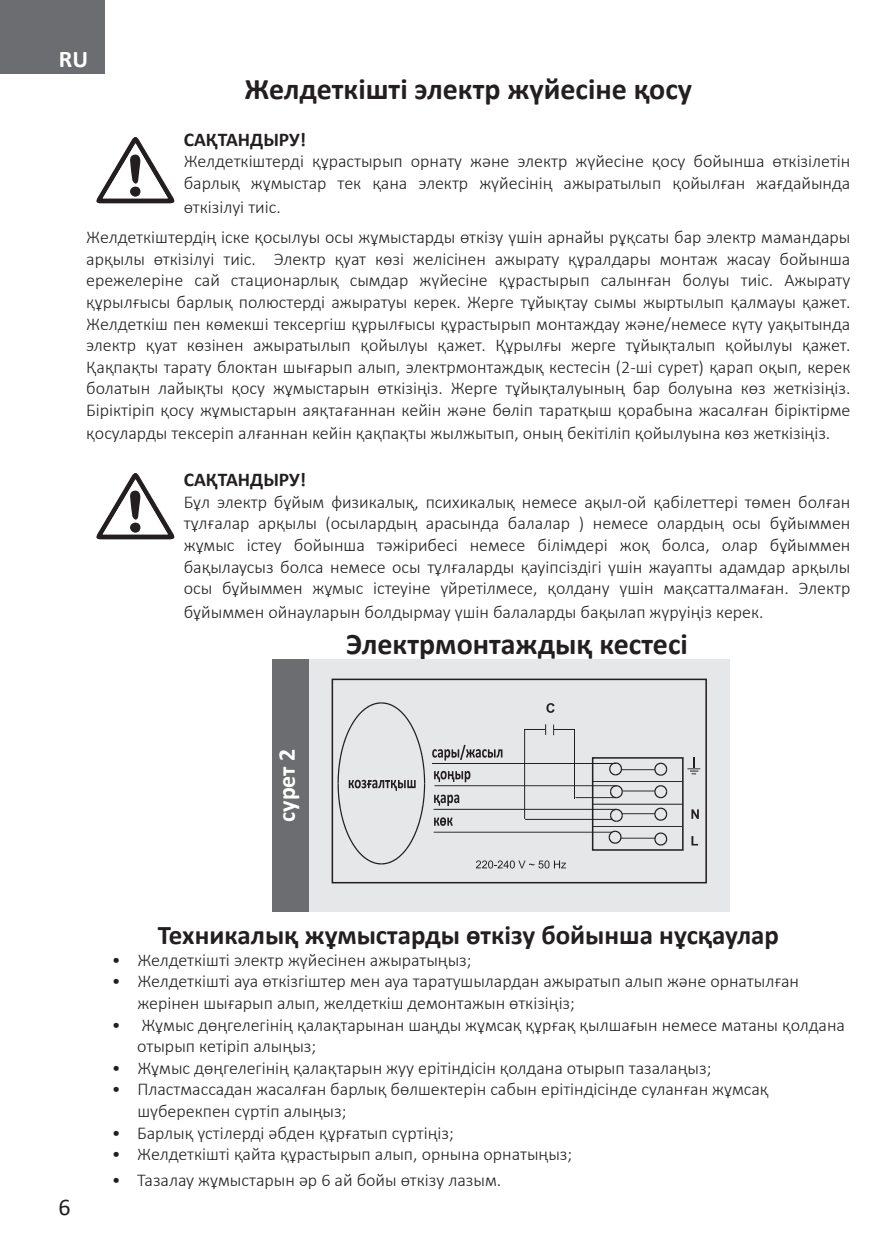
<style>
.page{position:relative;width:893px;height:1259px;background:#fff}
.page>*{position:absolute;margin:0;border:0;box-sizing:border-box;transform-origin:0 0}
.t1{font:700 30px "Calibri";color:#231f20}
.t2{font:700 27px "Calibri";color:#231f20}
.t3{font:700 24px "Calibri";color:#fff}
.t4{font:24px "Calibri";color:#231f20}
.t5{font:700 19.5px "Calibri";color:#231f20}
.t6{font:300 18px/21.6px "Calibri";color:#231f20}
</style>
<div class="page">
<div style="left:0;top:0;width:105px;height:74px;background:#6c6d70"></div>
<div style="left:309px;top:659px;width:421px;height:253px;background:#e6e7e9"></div>
<div style="left:332px;top:678px;width:375px;height:205px;border:2px solid #231f20"></div>
<div style="left:592px;top:757px;width:92px;height:93px;border:2px solid #231f20"></div>
<svg style="left:546px;top:703px;width:9px;height:10px"></svg>
<svg style="left:476px;top:860px;width:90px;height:8px"></svg>
<svg style="left:338px;top:702px;width:87px;height:162px"></svg>
<svg style="left:432px;top:724px;width:268px;height:121px"></svg>
<svg style="left:96px;top:137px;width:79px;height:67px"></svg>
<div style="left:130px;top:187px;width:10px;height:10px;background:#231f20;border-radius:50%"></div>
<svg style="left:96px;top:473px;width:79px;height:67px"></svg>
<div style="left:130px;top:522px;width:10px;height:11px;background:#231f20;border-radius:50%"></div>
<div style="left:272px;top:659px;width:37px;height:252px;background:#6c6d70"></div>
<h3 class="t3" style="left:59px;top:42px;width:31px">RU</h3>
<h1 class="t1" style="left:245px;top:68px;width:449px">Желдеткішті электр жүйесіне қосу</h1>
<p class="t5" style="left:184px;top:126px;width:124px">САҚТАНДЫРУ!</p>
<p class="t6" style="left:184px;top:150px;width:668px">Желдеткіштерді құрастырып орнату және электр жүйесіне қосу бойынша өткізілетін барлық жұмыстар тек қана электр жүйесінің ажыратылып қойылған жағдайында</p>
<p class="t6" style="left:86px;top:191px;width:766px;line-height:30.6px;text-indent:97px">өткізілуі тиіс.<br>Желдеткіштердің іске қосылуы осы жұмыстарды өткізу үшін арнайы рұқсаты бар электр мамандары</p>
<p class="t6" style="left:86px;top:248px;width:766px;text-align:justify">арқылы өткізілуі тиіс. Электр қуат көзі желісінен ажырату құралдары монтаж жасау бойынша ережелеріне сай стационарлық сымдар жүйесіне құрастырып салынған болуы тиіс. Ажырату құрылғысы барлық полюстерді ажыратуы керек. Жерге тұйықтау сымы жыртылып қалмауы қажет.<br>Желдеткіш пен көмекші тексергіш құрылғысы құрастырып монтаждау және/немесе күту уақытында электр қуат көзінен ажыратылып қойылуы қажет. Құрылғы жерге тұйықталып қойылуы қажет.<br>Қақпақты тарату блоктан шығарып алып, электрмонтаждық кестесін (2-ші сурет) қарап оқып, керек болатын лайықты қосу жұмыстарын өткізіңіз. Жерге тұйықталуының бар болуына көз жеткізіңіз.<br>Біріктіріп қосу жұмыстарын аяқтағаннан кейін және бөліп таратқыш қорабына жасалған біріктірме</p>
<p class="t6" style="left:86px;top:422px;width:746px">қосуларды тексеріп алғаннан кейін қақпақты жылжытып, оның бекітіліп қойылуына көз жеткізіңіз.</p>
<p class="t5" style="left:184px;top:466px;width:124px">САҚТАНДЫРУ!</p>
<p class="t6" style="left:184px;top:491px;width:668px;text-align:justify">Бұл электр бұйым физикалық, психикалық немесе ақыл-ой қабілеттері төмен болған тұлғалар арқылы (осылардың арасында балалар ) немесе олардың осы бұйыммен жұмыс істеу бойынша тәжірибесі немесе білімдері жоқ болса, олар бұйыммен бақылаусыз болса немесе осы тұлғаларды қауіпсіздігі үшін жауапты адамдар арқылы осы бұйыммен жұмыс істеуіне үйретілмесе, қолдану үшін мақсатталмаған. Электр</p>
<p class="t6" style="left:184px;top:600px;width:581px">бұйыммен ойнауларын болдырмау үшін балаларды бақылап жүруіңіз керек.</p>
<h1 class="t1" style="left:346px;top:622px;width:343px">Электрмонтаждық кестесі</h1>
<h3 class="t3" style="left:270px;top:822px;width:75px;rotate:-90deg">сурет 2</h3>
<h3 class="t4" style="left:58px;top:1190px;width:14px">6</h3>
<h2 class="t2" style="left:158px;top:916px;width:623px">Техникалық жұмыстарды өткізу бойынша нұсқаулар</h2>
<p class="t6" style="left:112px;top:949px;width:361px">• Желдеткішті электр жүйесінен ажыратыңыз;</p>
<p class="t6" style="left:137px;top:970px;width:663px;text-indent:-26px">• Желдеткішті ауа өткізгіштер мен ауа таратушылардан ажыратып алып және орнатылған жерінен шығарып алып, желдеткіш демонтажын өткізіңіз;</p>
<p class="t6" style="left:137px;top:1013px;width:709px;text-indent:-26px">• Жұмыс дөңгелегінің қалақтарынан шаңды жұмсақ құрғақ қылшағын немесе матаны қолдана отырып кетіріп алыңыз;</p>
<p class="t6" style="left:112px;top:1057px;width:601px">• Жұмыс дөңгелегінің қалақтарын жуу ерітіндісін қолдана отырып тазалаңыз;</p>
<p class="t6" style="left:137px;top:1078px;width:633px;text-indent:-26px">• Пластмассадан жасалған барлық бөлшектерін сабын ерітіндісінде суланған жұмсақ шүберекпен сүртіп алыңыз;</p>
<p class="t6" style="left:112px;top:1121px;width:343px">• Барлық үстілерді әбден құрғатып сүртіңіз;</p>
<p class="t6" style="left:112px;top:1143px;width:462px">• Желдеткішті қайта құрастырып алып, орнына орнатыңыз;</p>
<p class="t6" style="left:112px;top:1168px;width:391px">• Тазалау жұмыстарын әр 6 ай бойы өткізу лазым.</p>
</div>
